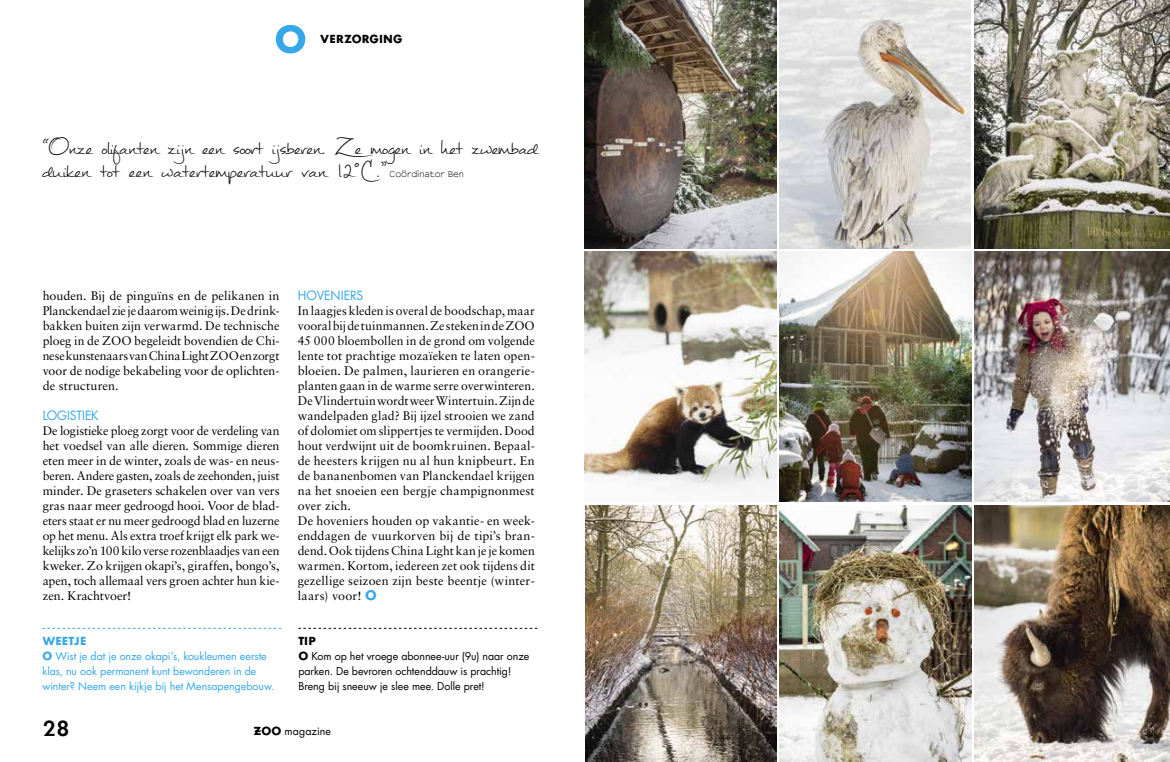
<style>
.page{position:relative;width:1170px;height:762px;background:#fff}
.page>*{position:absolute;margin:0;border:0;box-sizing:border-box;transform-origin:0 0}
.t1{font:37.5px "Mathilde";letter-spacing:-.02em;color:#000}
.t2{font:20px "Cg Futura Maxi De";color:#000}
.t3{font:12.5px/15px "Sabon LT";letter-spacing:.01em;color:#000;text-align:justify}
.t4{font:12.5px "Futura";letter-spacing:-.01em;color:#36a7e9}
.t5{font:10.62px/15px "Futura";color:#000}
.t6{font:10.62px/15px "Futura";letter-spacing:-.005em;color:#36a7e9}
.t7{font:10.62px "Cg Futura Maxi Bd";letter-spacing:.01em;color:#000}
.t8{font:10.62px "Cg Futura Maxi Bd";letter-spacing:.01em;color:#36a7e9}
.t9{font:300 10px "Courier Sans";letter-spacing:-.01em;color:#000}
.s1{font-family:"Cg Futura Maxi Bd"}
.s2{font-family:"Cg Futura Maxi Bd";color:#36a7e9}
</style>
<div class="page">
<svg style="left:254px;top:730px;width:7px;height:2px"></svg>
<img style="left:779px;top:0;width:191px;height:248px">
<img style="left:974px;top:505px;width:195px;height:257px">
<img style="left:585px;top:0;width:191px;height:248px">
<img style="left:585px;top:252px;width:191px;height:237px">
<img style="left:779px;top:252px;width:191px;height:250px">
<img style="left:779px;top:505px;width:191px;height:257px">
<svg style="left:276px;top:25px;width:29px;height:28px"></svg>
<svg style="left:42px;top:628px;width:239px;height:1px"></svg>
<svg style="left:298px;top:628px;width:239px;height:1px"></svg>
<img style="left:974px;top:252px;width:195px;height:250px">
<img style="left:974px;top:0;width:195px;height:248px">
<img style="left:585px;top:505px;width:191px;height:257px">
<p class="t7" style="left:320px;top:32px;width:84px">VERZORGING</p>
<h1 class="t1" style="left:42px;top:120px;width:497px">“Onze olifanten zijn een soort ijsberen. Ze mogen in het zwembad</h1>
<h1 class="t1" style="left:42px;top:142px;width:346px">duiken tot een watertemperatuur van 12°C.”</h1>
<p class="t9" style="left:389px;top:168px;width:76px">Coördinator Ben</p>
<p class="t3" style="left:43px;top:288px;width:238px">houden. Bij de pinguïns en de pelikanen in Planckendael zie je daarom weinig ijs. De drink&shy;bakken buiten zijn verwarmd. De technische ploeg in de ZOO begeleidt bovendien de Chi&shy;nese kunstenaars van China Light ZOO en zorgt voor de nodige bekabeling voor de oplichten&shy;de structuren.</p>
<p class="t4" style="left:43px;top:407px;width:57px">LOGISTIEK</p>
<p class="t3" style="left:43px;top:423px;width:238px">De logistieke ploeg zorgt voor de verdeling van het voedsel van alle dieren. Sommige dieren eten meer in de winter, zoals de was- en neus&shy;beren. Andere gasten, zoals de zeehonden, juist minder. De graseters schakelen over van vers gras naar meer gedroogd hooi. Voor de blad&shy;eters staat er nu meer gedroogd blad en luzerne op het menu. Als extra troef krijgt elk park we&shy;kelijks zo’n 100 kilo verse rozenblaadjes van een kweker. Zo krijgen okapi’s, giraffen, bongo’s, apen, toch allemaal vers groen achter hun kie&shy;zen. Krachtvoer!</p>
<p class="t8" style="left:42px;top:634px;width:46px">WEETJE</p>
<p class="t6" style="left:42px;top:649px;width:234px"><span class="s1">O</span> Wist je dat je onze okapi’s, koukleumen eerste klas, nu ook permanent kunt bewonderen in de winter? Neem een kijkje bij het Mensapengebouw.</p>
<p class="t4" style="left:298px;top:287px;width:67px">HOVENIERS</p>
<p class="t3" style="left:298px;top:303px;width:238px;text-align:left">In laagjes kleden is overal de boodschap, maar vooral bij de tuinmannen. Ze steken in de ZOO 45 000 bloembollen in de grond om volgende lente tot prachtige mozaïeken te laten open&shy;bloeien. De palmen, laurieren en orangerie&shy;planten gaan in de warme serre overwinteren.<br>De Vlindertuin wordt weer Wintertuin. Zijn de wandelpaden glad? Bij ijzel strooien we zand of dolomiet om slippertjes te vermijden. Dood hout verdwijnt uit de boomkruinen. Bepaal&shy;de heesters krijgen nu al hun knipbeurt. En de bananenbomen van Planckendael krijgen na het snoeien een bergje champignonmest over zich.<br>De hoveniers houden op vakantie- en week&shy;enddagen de vuurkorven bij de tipi’s bran&shy;dend. Ook tijdens China Light kan je je komen warmen. Kortom, iedereen zet ook tijdens dit gezellige seizoen zijn beste beentje (winter&shy;laars) voor! <span class="s2">O</span></p>
<p class="t7" style="left:298px;top:634px;width:19px">TIP</p>
<p class="t5" style="left:298px;top:649px;width:232px"><span class="s1">O</span> Kom op het vroege abonnee-uur (9u) naar onze parken. De bevroren ochtenddauw is prachtig!<br>Breng bij sneeuw je slee mee. Dolle pret!</p>
<h2 class="t2" style="left:43px;top:716px;width:29px">28</h2>
<p class="t5" style="left:254px;top:723px;width:78px"><span class="s1">ZOO</span> magazine</p>
</div>
